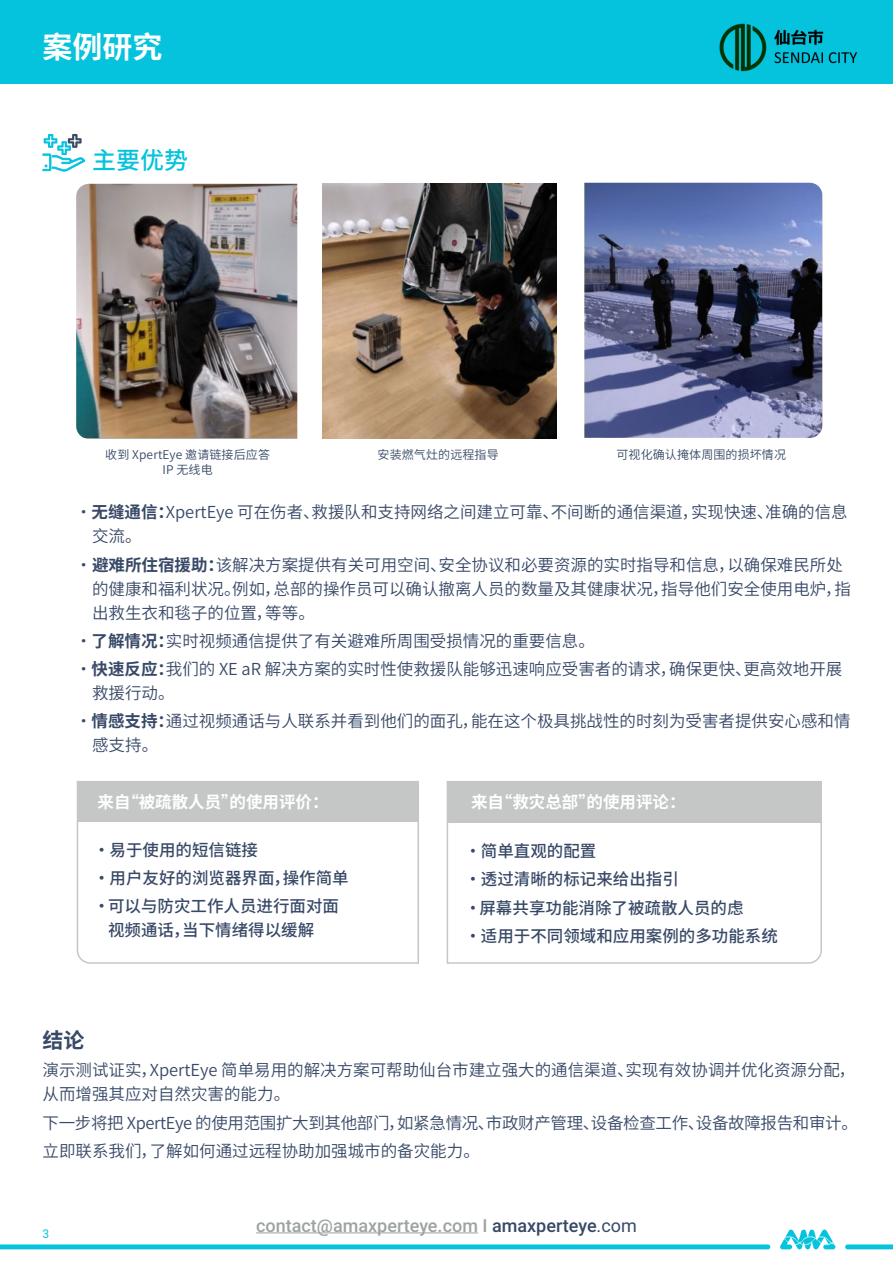
<style>
.page{position:relative;width:893px;height:1263px;background:#fff}
.page>*{position:absolute;margin:0;border:0;box-sizing:border-box;transform-origin:0 0}
.t1{font:700 30px "Source Han Sans CN";color:#fff}
.t2{font:500 24px "Source Han Sans CN";color:#05c3dd}
.t3{font:700 21px "Source Han Sans CN";color:#384967}
.t4{font:500 18px "Roboto";color:#9ea2a2}
.t5{font:16.5px/24px "Source Han Sans CN";color:#384967}
.t6{font:500 16.5px/24px "Source Han Sans CN";color:#384967}
.t7{font:16.5px "Source Han Sans CN";letter-spacing:-.02em;color:#384967}
.t8{font:700 16.5px "Source Han Sans CN";color:#fff}
.t9{font:12px/14.4px "Source Han Sans CN";letter-spacing:.01em;color:#384967;text-align:center}
.t10{font:12px "Roboto";color:#05c3dd}
.s1{font-weight:700}
.s2{color:#384967}
.s3{font-weight:400;color:#384967}
</style>
<div class="page">
<div style="left:0;top:0;width:893px;height:84px;background:#05c3dd"></div>
<svg style="left:42px;top:134px;width:43px;height:38px"></svg>
<img style="left:76px;top:184px;width:221px;height:255px">
<img style="left:322px;top:183px;width:234px;height:255px">
<img style="left:584px;top:183px;width:238px;height:255px">
<svg style="left:76px;top:781px;width:343px;height:183px"></svg>
<div style="left:77px;top:782px;width:341px;height:40px;background:#c5c7c7"></div>
<svg style="left:446px;top:781px;width:376px;height:183px"></svg>
<div style="left:447px;top:782px;width:374px;height:41px;background:#c5c7c7"></div>
<hr style="left:256px;top:1232px;width:222px;height:1px;background:#9ea2a2">
<svg style="left:0;top:1244px;width:770px;height:5px"></svg>
<svg style="left:845px;top:1244px;width:48px;height:5px"></svg>
<svg style="left:780px;top:1229px;width:55px;height:20px"></svg>
<img style="left:719px;top:23px;width:138px;height:49px">
<p class="t1" style="left:43px;top:30px;width:121px">案例研究</p>
<p class="t2" style="left:92px;top:147px;width:97px">主要优势</p>
<p class="t9" style="left:105px;top:448px;width:166px">收到 XpertEye 邀请链接后应答<br>IP 无线电</p>
<p class="t9" style="left:378px;top:448px;width:123px">安装燃气灶的远程指导</p>
<p class="t9" style="left:616px;top:448px;width:171px">可视化确认掩体周围的损坏情况</p>
<p class="t5" style="left:92px;top:501px;width:757px;text-indent:-16px">• <span class="s1">无缝通信：</span>XpertEye 可在伤者、救援队和支持网络之间建立可靠、不间断的通信渠道，实现快速、准确的信息交流。</p>
<p class="t5" style="left:92px;top:553px;width:760px;text-indent:-16px">•<span class="s1">避难所住宿援助：</span>该解决方案提供有关可用空间、安全协议和必要资源的实时指导和信息，以确保难民所处的健康和福利状况。例如，总部的操作员可以确认撤离人员的数量及其健康状况，指导他们安全使用电炉，指出救生衣和毯子的位置，等等。</p>
<p class="t5" style="left:76px;top:629px;width:521px">• <span class="s1">了解情况：</span>实时视频通信提供了有关避难所周围受损情况的重要信息。</p>
<p class="t5" style="left:92px;top:657px;width:752px;text-indent:-16px">• <span class="s1">快速反应：</span>我们的 XE aR 解决方案的实时性使救援队能够迅速响应受害者的请求，确保更快、更高效地开展救援行动。</p>
<p class="t5" style="left:92px;top:710px;width:760px;text-indent:-16px">• <span class="s1">情感支持：</span>通过视频通话与人联系并看到他们的面孔，能在这个极具挑战性的时刻为受害者提供安心感和情感支持。</p>
<p class="t8" style="left:98px;top:792px;width:232px">来自“被疏散人员”的使用评价：</p>
<p class="t6" style="left:93px;top:838px;width:166px">• 易于使用的短信链接</p>
<p class="t6" style="left:93px;top:866px;width:257px">• 用户友好的浏览器界面，操作简单</p>
<p class="t6" style="left:108px;top:895px;width:232px;text-indent:-15px">•可以与防灾工作人员进行面对面视频通话，当下情绪得以缓解</p>
<p class="t8" style="left:471px;top:792px;width:216px">来自“救灾总部”的使用评论：</p>
<p class="t6" style="left:465px;top:839px;width:133px">• 简单直观的配置</p>
<p class="t6" style="left:465px;top:868px;width:216px">• 透过清晰的标记来给出指引</p>
<p class="t6" style="left:465px;top:896px;width:280px">•屏幕共享功能消除了被疏散人员的虑</p>
<p class="t6" style="left:465px;top:924px;width:315px">• 适用于不同领域和应用案例的多功能系统</p>
<p class="t3" style="left:43px;top:1029px;width:43px">结论</p>
<p class="t5" style="left:43px;top:1059px;width:814px">演示测试证实，XpertEye 简单易用的解决方案可帮助仙台市建立强大的通信渠道、实现有效协调并优化资源分配，从而增强其应对自然灾害的能力。</p>
<p class="t7" style="left:43px;top:1113px;width:817px">下一步将把 XpertEye 的使用范围扩大到其他部门，如紧急情况、市政财产管理、设备检查工作、设备故障报告和审计。</p>
<p class="t5" style="left:43px;top:1139px;width:439px">立即联系我们，了解如何通过远程协助加强城市的备灾能力。</p>
<p class="t10" style="left:43px;top:1225px;width:8px">3</p>
<p class="t4" style="left:256px;top:1212px;width:382px">contact@amaxperteye.com I <span class="s2">amaxperteye</span><span class="s3">.com</span></p>
</div>
